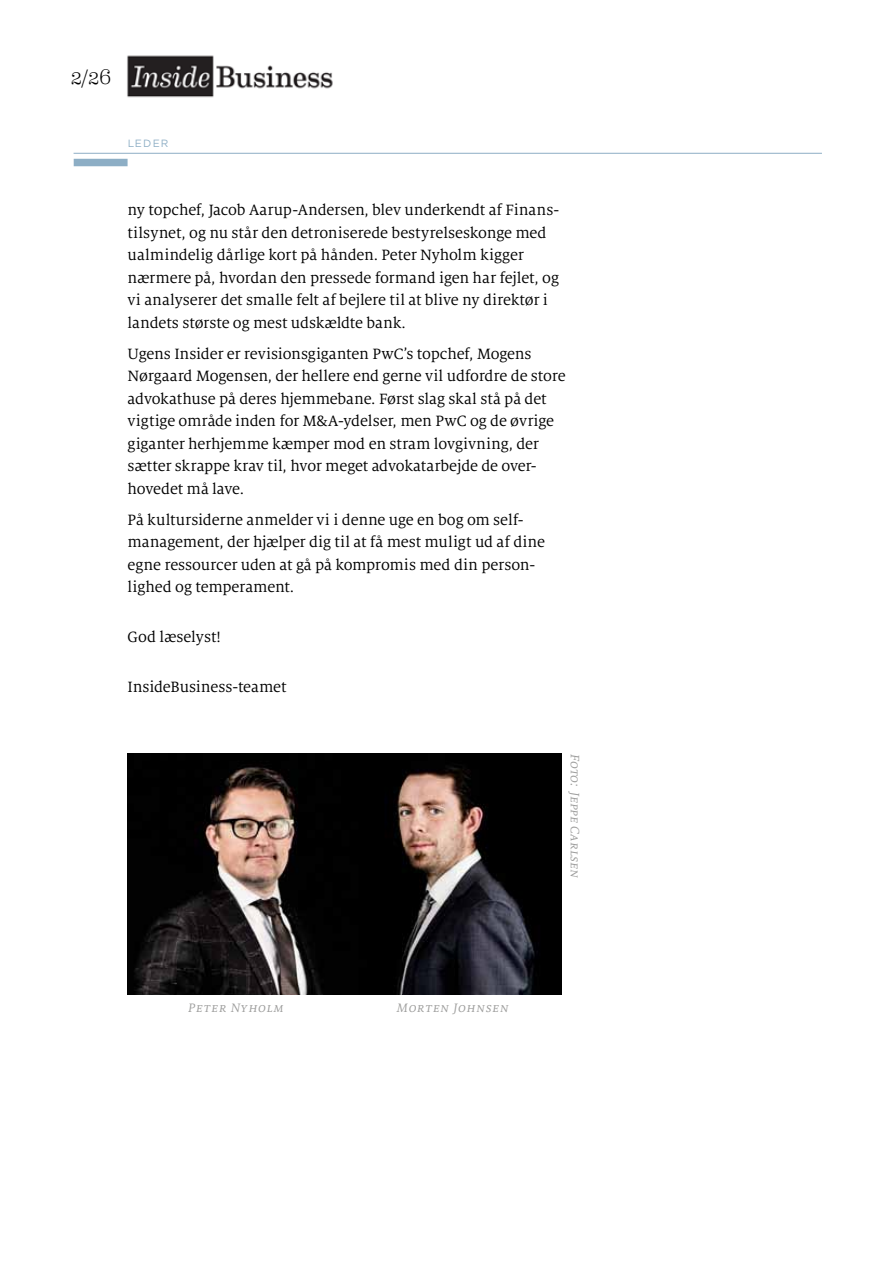
<style>
.page{position:relative;width:893px;height:1263px;background:#fff}
.page>*{position:absolute;margin:0;border:0;box-sizing:border-box;transform-origin:0 0}
.t1{font:300 21px "Eames Century Modern";color:#000}
.t2{font:16.5px/22.5px "Milo Serif OT";letter-spacing:-.005em;color:#000}
.t3{font:italic 13.5px "Milo Serif OT";letter-spacing:.03em;color:#9d9d9c}
.t4{font:italic 13.5px "Milo Serif OT";letter-spacing:-.015em;color:#9d9d9c}
.t5{font:10.5px "Gotham";letter-spacing:.12em;color:#8daec5}
</style>
<div class="page">
<img style="left:127px;top:55px;width:206px;height:43px">
<div style="left:74px;top:159px;width:54px;height:7px;background:#8daec5"></div>
<img style="left:128px;top:754px;width:433px;height:240px">
<hr style="left:74px;top:153px;width:748px;height:1px;background:#8daec5">
<p class="t1" style="left:70px;top:61px;width:42px">2/26</p>
<p class="t5" style="left:127px;top:136px;width:43px">LEDER</p>
<p class="t2" style="left:128px;top:199px;width:433px">ny topchef, Jacob Aarup-Andersen, blev underkendt af Finans&shy;tilsynet, og nu står den detroniserede bestyrelseskonge med ualmindelig dårlige kort på hånden. Peter Nyholm kigger nærmere på, hvordan den pressede formand igen har fejlet, og vi analyserer det smalle felt af bejlere til at blive ny direktør i landets største og mest udskældte bank.</p>
<p class="t2" style="left:128px;top:343px;width:439px">Ugens Insider er revisionsgiganten PwC’s topchef, Mogens Nørgaard Mogensen, der hellere end gerne vil udfordre de store advokathuse på deres hjemmebane. Først slag skal stå på det vigtige område inden for M&amp;A-ydelser, men PwC og de øvrige giganter herhjemme kæmper mod en stram lovgivning, der sætter skrappe krav til, hvor meget advokatarbejde de over&shy;hovedet må lave.</p>
<p class="t2" style="left:128px;top:509px;width:419px">På kultursiderne anmelder vi i denne uge en bog om self&shy;management, der hjælper dig til at få mest muligt ud af dine egne ressourcer uden at gå på kompromis med din person&shy;lighed og temperament.</p>
<p class="t2" style="left:128px;top:626px;width:95px">God læselyst!</p>
<p class="t2" style="left:128px;top:676px;width:160px">InsideBusiness-teamet</p>
<p class="t4" style="left:582px;top:754px;width:125px;rotate:90deg">Foto: Jeppe Carlsen</p>
<p class="t3" style="left:188px;top:1001px;width:97px">Peter Nyholm</p>
<p class="t3" style="left:397px;top:1001px;width:114px">Morten Johnsen</p>
</div>
